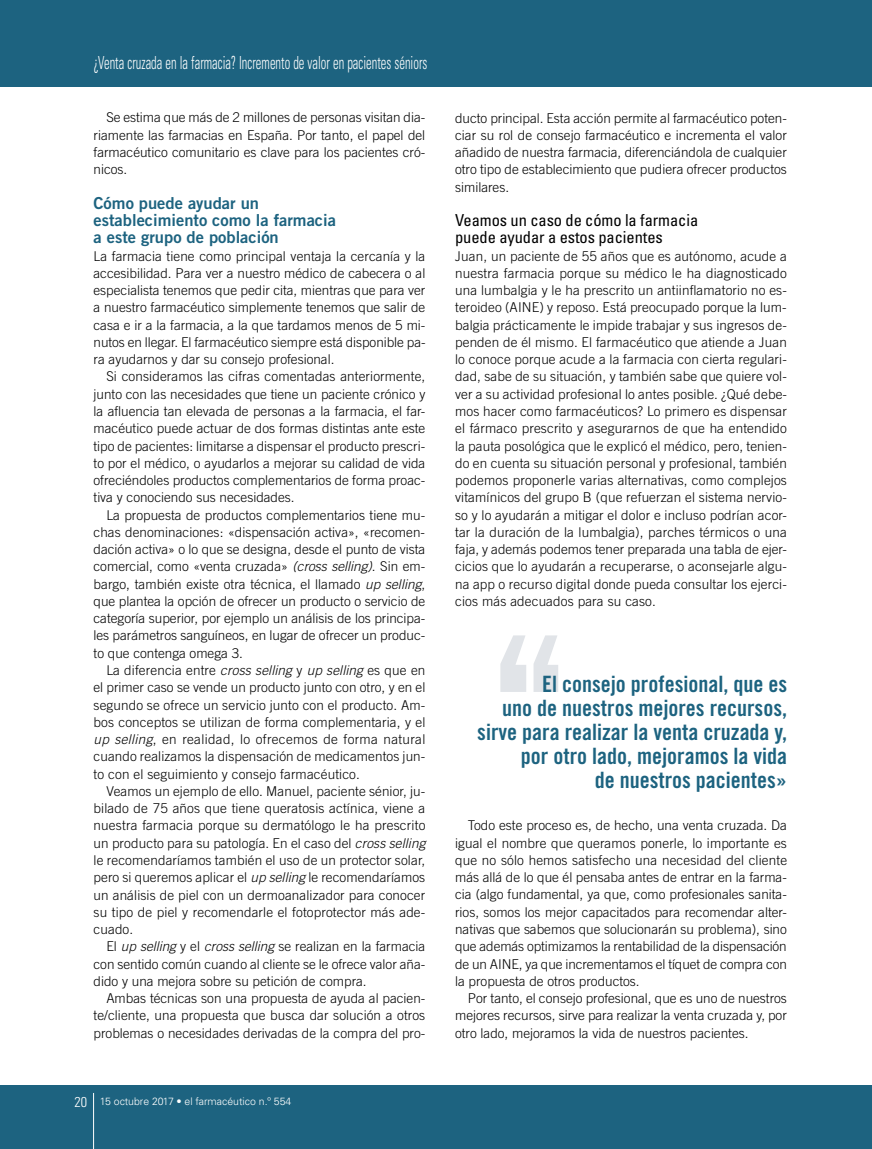
<style>
.page{position:relative;width:872px;height:1149px;background:#fff}
.page>*{position:absolute;margin:0;border:0;box-sizing:border-box;transform-origin:0 0}
.t1{font:22.5px/24px "Trade Gothic LT Std Bd Cn 20";color:#1d6380;text-align:right}
.t2{font:300 condensed 18px "Univers LT Std";color:#fff;scale:.7 1}
.t3{font:16.5px/17.2px "Trade Gothic LT Std Bd 2";color:#1d6380}
.t4{font:condensed 16.5px/17.2px "Univers LT Std";letter-spacing:-.005em;color:#000}
.t5{font:300 condensed 14.25px "Univers LT Std";color:#fff}
.t6{font:300 13.5px/17.2px "Trade Gothic LT Std";color:#000;text-align:justify}
.t7{font:300 10.5px "Univers LT Std";color:#fff}
.s1{font-style:italic}
</style>
<div class="page">
<div style="left:0;top:0;width:872px;height:87px;background:#1d6380"></div>
<div style="left:0;top:1084px;width:872px;height:64px;background:#1d6380"></div>
<hr style="left:93px;top:1092px;width:1px;height:56px;background:#fff">
<svg style="left:533px;top:635px;width:25px;height:56px"></svg>
<svg style="left:500px;top:635px;width:26px;height:56px"></svg>
<h2 class="t2" style="left:93px;top:52px;width:479px">¿Venta cruzada en la farmacia? Incremento de valor en pacientes séniors</h2>
<p class="t6" style="left:94px;top:109px;width:333px;text-indent:13px">Se estima que más de 2 millones de personas visitan dia&shy;riamente las farmacias en España. Por tanto, el papel del farmacéutico comunitario es clave para los pacientes cró&shy;nicos.</p>
<p class="t3" style="left:94px;top:194px;width:244px">Cómo puede ayudar un establecimiento como la farmacia a este grupo de población</p>
<p class="t6" style="left:94px;top:247px;width:333px">La farmacia tiene como principal ventaja la cercanía y la accesibilidad. Para ver a nuestro médico de cabecera o al especialista tenemos que pedir cita, mientras que para ver a nuestro farmacéutico simplemente tenemos que salir de casa e ir a la farmacia, a la que tardamos menos de 5 mi&shy;nutos en llegar. El farmacéutico siempre está disponible pa&shy;ra ayudarnos y dar su consejo profesional.</p>
<p class="t6" style="left:94px;top:368px;width:333px;text-indent:13px">Si consideramos las cifras comentadas anteriormente, junto con las necesidades que tiene un paciente crónico y la afluencia tan elevada de personas a la farmacia, el far&shy;macéutico puede actuar de dos formas distintas ante este tipo de pacientes: limitarse a dispensar el producto prescri&shy;to por el médico, o ayudarlos a mejorar su calidad de vida ofreciéndoles productos complementarios de forma proac&shy;tiva y conociendo sus necesidades.</p>
<p class="t6" style="left:94px;top:506px;width:333px;text-indent:13px">La propuesta de productos complementarios tiene mu&shy;chas denominaciones: «dispensación activa», «recomen&shy;dación activa» o lo que se designa, desde el punto de vista comercial, como «venta cruzada» <span class="s1">(cross selling)</span>. Sin em&shy;bargo, también existe otra técnica, el llamado <span class="s1">up selling</span>, que plantea la opción de ofrecer un producto o servicio de categoría superior, por ejemplo un análisis de los principa&shy;les parámetros sanguíneos, en lugar de ofrecer un produc&shy;to que contenga omega 3.</p>
<p class="t6" style="left:94px;top:661px;width:333px;text-indent:13px">La diferencia entre <span class="s1">cross selling</span> y <span class="s1">up selling</span> es que en el primer caso se vende un producto junto con otro, y en el segundo se ofrece un servicio junto con el producto. Am&shy;bos conceptos se utilizan de forma complementaria, y el <span class="s1">up selling</span>, en realidad, lo ofrecemos de forma natural cuando realizamos la dispensación de medicamentos jun&shy;to con el seguimiento y consejo farmacéutico.</p>
<p class="t6" style="left:94px;top:782px;width:333px;text-indent:13px">Veamos un ejemplo de ello. Manuel, paciente sénior, ju&shy;bilado de 75 años que tiene queratosis actínica, viene a nuestra farmacia porque su dermatólogo le ha prescrito un producto para su patología. En el caso del <span class="s1">cross selling </span>le recomendaríamos también el uso de un protector solar, pero si queremos aplicar el <span class="s1">up selling</span> le recomendaríamos un análisis de piel con un dermoanalizador para conocer su tipo de piel y recomendarle el fotoprotector más ade&shy;cuado.</p>
<p class="t6" style="left:94px;top:937px;width:333px;text-indent:13px">El <span class="s1">up selling</span> y el <span class="s1">cross selling</span> se realizan en la farmacia con sentido común cuando al cliente se le ofrece valor aña&shy;dido y una mejora sobre su petición de compra.</p>
<p class="t6" style="left:94px;top:989px;width:333px;text-indent:13px">Ambas técnicas son una propuesta de ayuda al pacien&shy;te/cliente, una propuesta que busca dar solución a otros problemas o necesidades derivadas de la compra del pro-</p>
<p class="t5" style="left:75px;top:1092px;width:14px">20</p>
<p class="t7" style="left:100px;top:1094px;width:193px">15 octubre 2017 • el farmacéutico n.º 554</p>
<p class="t6" style="left:455px;top:109px;width:333px">ducto principal. Esta acción permite al farmacéutico poten&shy;ciar su rol de consejo farmacéutico e incrementa el valor añadido de nuestra farmacia, diferenciándola de cualquier otro tipo de establecimiento que pudiera ofrecer productos similares.</p>
<p class="t4" style="left:455px;top:211px;width:245px">Veamos un caso de cómo la farmacia puede ayudar a estos pacientes</p>
<p class="t6" style="left:455px;top:247px;width:333px">Juan, un paciente de 55 años que es autónomo, acude a nuestra farmacia porque su médico le ha diagnosticado una lumbalgia y le ha prescrito un antiinflamatorio no es&shy;teroideo (AINE) y reposo. Está preocupado porque la lum&shy;balgia prácticamente le impide trabajar y sus ingresos de&shy;penden de él mismo. El farmacéutico que atiende a Juan lo conoce porque acude a la farmacia con cierta regulari&shy;dad, sabe de su situación, y también sabe que quiere vol&shy;ver a su actividad profesional lo antes posible. ¿Qué debe&shy;mos hacer como farmacéuticos? Lo primero es dispensar el fármaco prescrito y asegurarnos de que ha entendido la pauta posológica que le explicó el médico, pero, tenien&shy;do en cuenta su situación personal y profesional, también podemos proponerle varias alternativas, como complejos vitamínicos del grupo B (que refuerzan el sistema nervio&shy;so y lo ayudarán a mitigar el dolor e incluso podrían acor&shy;tar la duración de la lumbalgia), parches térmicos o una faja, y además podemos tener preparada una tabla de ejer&shy;cicios que lo ayudarán a recuperarse, o aconsejarle algu&shy;na app o recurso digital donde pueda consultar los ejerci&shy;cios más adecuados para su caso.</p>
<h1 class="t1" style="left:477px;top:671px;width:311px">El consejo profesional, que es<br>uno de nuestros mejores recursos, sirve para realizar la venta cruzada y, por otro lado, mejoramos la vida<br>de nuestros pacientes»</h1>
<p class="t6" style="left:455px;top:816px;width:333px;text-indent:13px">Todo este proceso es, de hecho, una venta cruzada. Da igual el nombre que queramos ponerle, lo importante es que no sólo hemos satisfecho una necesidad del cliente más allá de lo que él pensaba antes de entrar en la farma&shy;cia (algo fundamental, ya que, como profesionales sanita&shy;rios, somos los mejor capacitados para recomendar alter&shy;nativas que sabemos que solucionarán su problema), sino que además optimizamos la rentabilidad de la dispensación de un AINE, ya que incrementamos el tíquet de compra con la propuesta de otros productos.</p>
<p class="t6" style="left:455px;top:989px;width:333px;text-indent:13px">Por tanto, el consejo profesional, que es uno de nuestros mejores recursos, sirve para realizar la venta cruzada y, por otro lado, mejoramos la vida de nuestros pacientes.</p>
</div>
